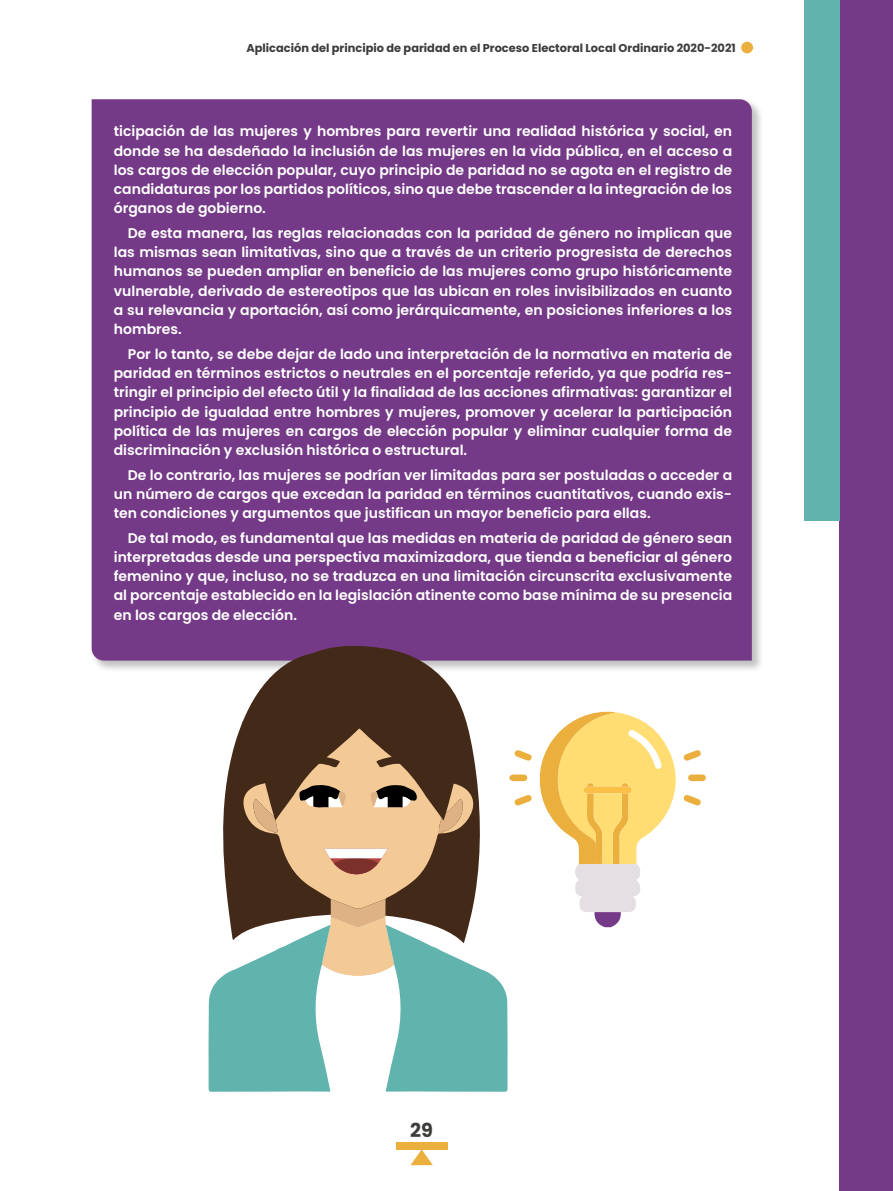
<style>
.page{position:relative;width:893px;height:1191px;background:#fff}
.page>*{position:absolute;margin:0;border:0;box-sizing:border-box;transform-origin:0 0}
.t1{font:700 19.25px "Poppins";color:#3c3c3b}
.t2{font:600 14px/19.2px "Poppins";color:#fff;text-align:justify}
.t3{font:700 11.38px "Poppins";color:#3c3c3b}
</style>
<div class="page">
<div style="left:839px;top:0;width:54px;height:1191px;background:#753a87"></div>
<div style="left:804px;top:0;width:35px;height:521px;background:#61b3ad"></div>
<svg style="left:410px;top:1149px;width:23px;height:16px"></svg>
<div style="left:396px;top:1142px;width:51px;height:7px;background:#ebaf3e"></div>
<div style="left:92px;top:99px;width:672px;height:572px;background:#000;opacity:.25"></div>
<div style="left:92px;top:99px;width:660px;height:561px;background:#753a87"></div>
<svg style="left:217px;top:643px;width:265px;height:30px;background:#74516b"></svg>
<svg style="left:208px;top:673px;width:498px;height:418px"></svg>
<div style="left:741px;top:42px;width:12px;height:11px;background:#ebaf3e;border-radius:50%"></div>
<p class="t3" style="left:246px;top:41px;width:491px">Aplicación del principio de paridad en el Proceso Electoral Local Ordinario 2020-2021</p>
<p class="t2" style="left:114px;top:122px;width:620px">ticipación de las mujeres y hombres para revertir una realidad histórica y social, en donde se ha desdeñado la inclusión de las mujeres en la vida pública, en el acceso a los cargos de elección popular, cuyo principio de paridad no se agota en el registro de candidaturas por los partidos políticos, sino que debe trascender a la integración de los órganos de gobierno.</p>
<p class="t2" style="left:114px;top:223px;width:620px;text-indent:14px">De esta manera, las reglas relacionadas con la paridad de género no implican que las mismas sean limitativas, sino que a través de un criterio progresista de derechos humanos se pueden ampliar en beneficio de las mujeres como grupo históricamente vulnerable, derivado de estereotipos que las ubican en roles invisibilizados en cuanto a su relevancia y aportación, así como jerárquicamente, en posiciones inferiores a los hombres.</p>
<p class="t2" style="left:114px;top:344px;width:620px;text-indent:14px">Por lo tanto, se debe dejar de lado una interpretación de la normativa en materia de paridad en términos estrictos o neutrales en el porcentaje referido, ya que podría res&shy;tringir el principio del efecto útil y la finalidad de las acciones afirmativas: garantizar el principio de igualdad entre hombres y mujeres, promover y acelerar la participación política de las mujeres en cargos de elección popular y eliminar cualquier forma de discriminación y exclusión histórica o estructural.</p>
<p class="t2" style="left:114px;top:465px;width:620px;text-indent:14px">De lo contrario, las mujeres se podrían ver limitadas para ser postuladas o acceder a un número de cargos que excedan la paridad en términos cuantitativos, cuando exis&shy;ten condiciones y argumentos que justifican un mayor beneficio para ellas.</p>
<p class="t2" style="left:114px;top:528px;width:620px;text-indent:14px">De tal modo, es fundamental que las medidas en materia de paridad de género sean interpretadas desde una perspectiva maximizadora, que tienda a beneficiar al género femenino y que, incluso, no se traduzca en una limitación circunscrita exclusivamente al porcentaje establecido en la legislación atinente como base mínima de su presencia en los cargos de elección.</p>
<h1 class="t1" style="left:410px;top:1118px;width:24px">29</h1>
</div>
